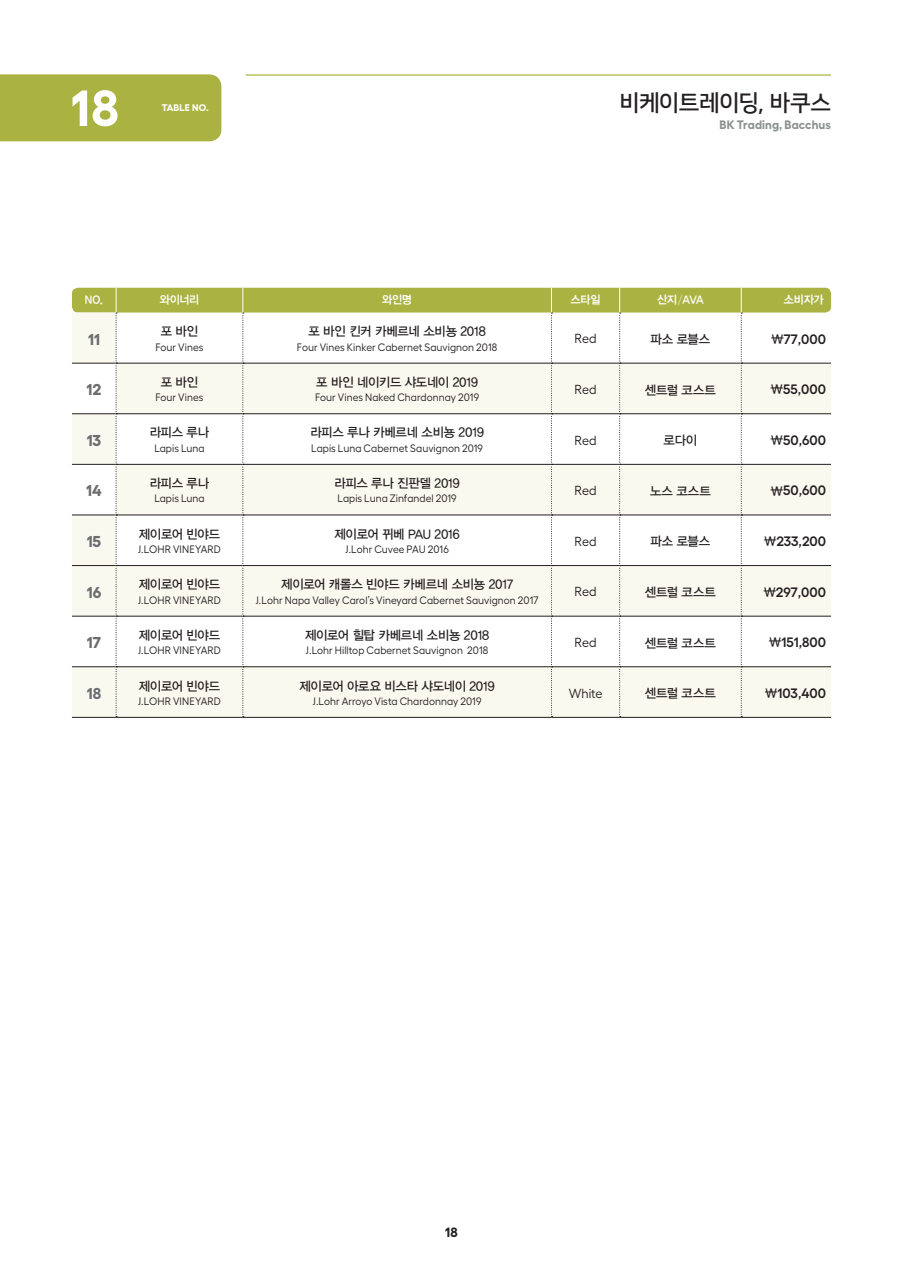
<style>
.page{position:relative;width:903px;height:1275px;background:#fff}
.page>*{position:absolute;margin:0;border:0;box-sizing:border-box;transform-origin:0 0}
.A_Head{font:700 50.75px "Hellix";color:#fff}
._1-제목-한글{font:22.75px "Nanum Square B";letter-spacing:-.035em;color:#231f20}
.Table_Text{font:700 15.75px "Hellix";color:#6c6d70}
.Table_Text-2{font:600 13.65px "Hellix";color:#231f20}
.t1{font:700 13.47px "Hellix";color:#231f20}
.A-와이너리-영문{font:13.12px "Hellix";letter-spacing:-.005em;color:#231f20;scale:.95 1}
._2-한글_본문{font:12.78px "YDVYGO13";letter-spacing:-.02em;color:#231f20}
._1-제목_-영문{font:700 12.25px "Hellix";letter-spacing:.01em;color:#8b9190}
.Table_Head_KR{font:11.38px "YDVYGO14";letter-spacing:-.03em;color:#fff}
.A-와이너리-영문-2{font:10.85px "Hellix";letter-spacing:.005em;color:#231f20;scale:.95 1}
.t2{font:700 9.62px "Hellix";letter-spacing:.02em;color:#fff}
.s1{font-family:"YDVYGO11"}
.s2{font-family:"YDVYGO13";font-weight:400;font-size:13.12px}
</style>
<div class="page">
<div style="left:0;top:74px;width:221px;height:67px;background:#aab341"></div>
<hr style="left:246px;top:74px;width:585px;height:2px;background:#aab341">
<div style="left:72px;top:288px;width:759px;height:25px;background:#aab341;border-radius:6px"></div>
<svg style="left:72px;top:313px;width:759px;height:404px;fill:#faf9f0"></svg>
<hr style="left:72px;top:363px;width:44px;height:1px;background:#231f20">
<hr style="left:117px;top:363px;width:125px;height:1px;background:#231f20">
<hr style="left:243px;top:363px;width:308px;height:1px;background:#231f20">
<hr style="left:552px;top:363px;width:67px;height:1px;background:#231f20">
<hr style="left:620px;top:363px;width:121px;height:1px;background:#231f20">
<hr style="left:742px;top:363px;width:89px;height:1px;background:#231f20">
<hr style="left:72px;top:413px;width:44px;height:1px;background:#231f20">
<hr style="left:117px;top:413px;width:125px;height:1px;background:#231f20">
<hr style="left:243px;top:413px;width:308px;height:1px;background:#231f20">
<hr style="left:552px;top:413px;width:67px;height:1px;background:#231f20">
<hr style="left:620px;top:413px;width:121px;height:1px;background:#231f20">
<hr style="left:742px;top:413px;width:89px;height:1px;background:#231f20">
<hr style="left:72px;top:464px;width:44px;height:1px;background:#231f20">
<hr style="left:117px;top:464px;width:125px;height:1px;background:#231f20">
<hr style="left:243px;top:464px;width:308px;height:1px;background:#231f20">
<hr style="left:552px;top:464px;width:67px;height:1px;background:#231f20">
<hr style="left:620px;top:464px;width:121px;height:1px;background:#231f20">
<hr style="left:742px;top:464px;width:89px;height:1px;background:#231f20">
<hr style="left:72px;top:515px;width:44px;height:1px;background:#231f20">
<hr style="left:117px;top:515px;width:125px;height:1px;background:#231f20">
<hr style="left:243px;top:515px;width:308px;height:1px;background:#231f20">
<hr style="left:552px;top:515px;width:67px;height:1px;background:#231f20">
<hr style="left:620px;top:515px;width:121px;height:1px;background:#231f20">
<hr style="left:742px;top:515px;width:89px;height:1px;background:#231f20">
<hr style="left:72px;top:565px;width:44px;height:1px;background:#231f20">
<hr style="left:117px;top:565px;width:125px;height:1px;background:#231f20">
<hr style="left:243px;top:565px;width:308px;height:1px;background:#231f20">
<hr style="left:552px;top:565px;width:67px;height:1px;background:#231f20">
<hr style="left:620px;top:565px;width:121px;height:1px;background:#231f20">
<hr style="left:742px;top:565px;width:89px;height:1px;background:#231f20">
<hr style="left:72px;top:616px;width:44px;height:1px;background:#231f20">
<hr style="left:117px;top:616px;width:125px;height:1px;background:#231f20">
<hr style="left:243px;top:616px;width:308px;height:1px;background:#231f20">
<hr style="left:552px;top:616px;width:67px;height:1px;background:#231f20">
<hr style="left:620px;top:616px;width:121px;height:1px;background:#231f20">
<hr style="left:742px;top:616px;width:89px;height:1px;background:#231f20">
<hr style="left:72px;top:666px;width:44px;height:1px;background:#231f20">
<hr style="left:117px;top:666px;width:125px;height:1px;background:#231f20">
<hr style="left:243px;top:666px;width:308px;height:1px;background:#231f20">
<hr style="left:552px;top:666px;width:67px;height:1px;background:#231f20">
<hr style="left:620px;top:666px;width:121px;height:1px;background:#231f20">
<hr style="left:742px;top:666px;width:89px;height:1px;background:#231f20">
<hr style="left:72px;top:717px;width:44px;height:1px;background:#231f20">
<hr style="left:116px;top:717px;width:127px;height:1px;background:#231f20">
<hr style="left:243px;top:717px;width:308px;height:1px;background:#231f20">
<hr style="left:551px;top:717px;width:69px;height:1px;background:#231f20">
<hr style="left:620px;top:717px;width:121px;height:1px;background:#231f20">
<hr style="left:741px;top:717px;width:90px;height:1px;background:#231f20">
<svg style="left:116px;top:288px;width:1px;height:429px"></svg>
<svg style="left:242px;top:288px;width:2px;height:429px"></svg>
<svg style="left:551px;top:288px;width:1px;height:429px"></svg>
<svg style="left:619px;top:288px;width:2px;height:429px"></svg>
<svg style="left:741px;top:288px;width:1px;height:429px"></svg>
<p class="A_Head" style="left:71px;top:67px;width:50px">18</p>
<p class="_1-제목-한글" style="left:619px;top:91px;width:213px">비케이트레이딩, 바쿠스</p>
<p class="t2" style="left:162px;top:100px;width:48px">TABLE NO.</p>
<p class="_1-제목_-영문" style="left:719px;top:115px;width:113px">BK Trading‚ Bacchus</p>
<p class="Table_Head_KR" style="left:85px;top:293px;width:20px">NO.</p>
<p class="Table_Head_KR" style="left:160px;top:293px;width:41px">와이너리</p>
<p class="Table_Head_KR" style="left:382px;top:293px;width:31px">와인명</p>
<p class="Table_Head_KR" style="left:570px;top:293px;width:32px">스타일</p>
<p class="Table_Head_KR" style="left:657px;top:293px;width:48px">산지<span class="s1">/</span>AVA</p>
<p class="Table_Head_KR" style="left:784px;top:293px;width:41px">소비자가</p>
<p class="Table_Text" style="left:88px;top:326px;width:13px">11</p>
<p class="_2-한글_본문" style="left:161px;top:324px;width:39px">포 바인</p>
<p class="A-와이너리-영문-2" style="left:155px;top:338px;width:52px">Four Vines</p>
<p class="_2-한글_본문" style="left:308px;top:324px;width:179px">포 바인 킨커 카베르네 소비뇽 2018</p>
<p class="A-와이너리-영문-2" style="left:297px;top:338px;width:212px">Four Vines Kinker Cabernet Sauvignon 2018</p>
<p class="A-와이너리-영문" style="left:575px;top:329px;width:24px">Red</p>
<p class="_2-한글_본문" style="left:650px;top:332px;width:61px">파소 로블스</p>
<p class="Table_Text-2" style="left:771px;top:328px;width:56px"><span class="s2">\</span>77‚000</p>
<p class="Table_Text" style="left:87px;top:377px;width:16px">12</p>
<p class="_2-한글_본문" style="left:161px;top:375px;width:39px">포 바인</p>
<p class="A-와이너리-영문-2" style="left:155px;top:389px;width:52px">Four Vines</p>
<p class="_2-한글_본문" style="left:316px;top:375px;width:163px">포 바인 네이키드 샤도네이 2019</p>
<p class="A-와이너리-영문-2" style="left:315px;top:389px;width:174px">Four Vines Naked Chardonnay 2019</p>
<p class="A-와이너리-영문" style="left:575px;top:379px;width:24px">Red</p>
<p class="_2-한글_본문" style="left:645px;top:382px;width:73px">센트럴 코스트</p>
<p class="Table_Text-2" style="left:771px;top:379px;width:57px"><span class="s2">\</span>55‚000</p>
<p class="Table_Text" style="left:87px;top:427px;width:16px">13</p>
<p class="_2-한글_본문" style="left:150px;top:425px;width:61px">라피스 루나</p>
<p class="A-와이너리-영문-2" style="left:154px;top:440px;width:54px">Lapis Luna</p>
<p class="_2-한글_본문" style="left:310px;top:425px;width:175px">라피스 루나 카베르네 소비뇽 2019</p>
<p class="A-와이너리-영문-2" style="left:311px;top:440px;width:182px">Lapis Luna Cabernet Sauvignon 2019</p>
<p class="A-와이너리-영문" style="left:575px;top:430px;width:24px">Red</p>
<p class="_2-한글_본문" style="left:663px;top:433px;width:35px">로다이</p>
<p class="Table_Text-2" style="left:771px;top:429px;width:57px"><span class="s2">\</span>50‚600</p>
<p class="Table_Text" style="left:86px;top:478px;width:17px">14</p>
<p class="_2-한글_본문" style="left:150px;top:476px;width:61px">라피스 루나</p>
<p class="A-와이너리-영문-2" style="left:154px;top:490px;width:54px">Lapis Luna</p>
<p class="_2-한글_본문" style="left:334px;top:476px;width:127px">라피스 루나 진판델 2019</p>
<p class="A-와이너리-영문-2" style="left:338px;top:490px;width:127px">Lapis Luna Zinfandel 2019</p>
<p class="A-와이너리-영문" style="left:575px;top:481px;width:24px">Red</p>
<p class="_2-한글_본문" style="left:650px;top:484px;width:62px">노스 코스트</p>
<p class="Table_Text-2" style="left:771px;top:480px;width:57px"><span class="s2">\</span>50‚600</p>
<p class="Table_Text" style="left:87px;top:529px;width:16px">15</p>
<p class="_2-한글_본문" style="left:139px;top:526px;width:83px">제이로어 빈야드</p>
<p class="A-와이너리-영문-2" style="left:138px;top:541px;width:89px">J.LOHR VINEYARD</p>
<p class="_2-한글_본문" style="left:334px;top:526px;width:127px">제이로어 뀌베 PAU 2016</p>
<p class="A-와이너리-영문-2" style="left:345px;top:541px;width:110px">J.Lohr Cuvee PAU 2016</p>
<p class="A-와이너리-영문" style="left:575px;top:531px;width:24px">Red</p>
<p class="_2-한글_본문" style="left:650px;top:534px;width:61px">파소 로블스</p>
<p class="Table_Text-2" style="left:764px;top:530px;width:63px"><span class="s2">\</span>233‚200</p>
<p class="Table_Text" style="left:87px;top:579px;width:16px">16</p>
<p class="_2-한글_본문" style="left:139px;top:577px;width:83px">제이로어 빈야드</p>
<p class="A-와이너리-영문-2" style="left:138px;top:591px;width:89px">J.LOHR VINEYARD</p>
<p class="_2-한글_본문" style="left:281px;top:577px;width:233px">제이로어 캐롤스 빈야드 카베르네 소비뇽 2017</p>
<p class="A-와이너리-영문-2" style="left:256px;top:591px;width:299px">J.Lohr Napa Valley Carol’s Vineyard Cabernet Sauvignon 2017</p>
<p class="A-와이너리-영문" style="left:575px;top:582px;width:24px">Red</p>
<p class="_2-한글_본문" style="left:645px;top:585px;width:73px">센트럴 코스트</p>
<p class="Table_Text-2" style="left:764px;top:581px;width:64px"><span class="s2">\</span>297‚000</p>
<p class="Table_Text" style="left:87px;top:630px;width:16px">17</p>
<p class="_2-한글_본문" style="left:139px;top:628px;width:83px">제이로어 빈야드</p>
<p class="A-와이너리-영문-2" style="left:138px;top:642px;width:89px">J.LOHR VINEYARD</p>
<p class="_2-한글_본문" style="left:305px;top:628px;width:186px">제이로어 힐탑 카베르네 소비뇽 2018</p>
<p class="A-와이너리-영문-2" style="left:306px;top:642px;width:193px">J.Lohr Hilltop Cabernet Sauvignon 2018</p>
<p class="A-와이너리-영문" style="left:575px;top:632px;width:24px">Red</p>
<p class="_2-한글_본문" style="left:645px;top:635px;width:73px">센트럴 코스트</p>
<p class="Table_Text-2" style="left:769px;top:632px;width:58px"><span class="s2">\</span>151‚800</p>
<p class="Table_Text" style="left:87px;top:680px;width:16px">18</p>
<p class="_2-한글_본문" style="left:139px;top:678px;width:83px">제이로어 빈야드</p>
<p class="A-와이너리-영문-2" style="left:138px;top:693px;width:89px">J.LOHR VINEYARD</p>
<p class="_2-한글_본문" style="left:299px;top:678px;width:197px">제이로어 아로요 비스타 샤도네이 2019</p>
<p class="A-와이너리-영문-2" style="left:313px;top:693px;width:179px">J.Lohr Arroyo Vista Chardonnay 2019</p>
<p class="A-와이너리-영문" style="left:569px;top:683px;width:37px">White</p>
<p class="_2-한글_본문" style="left:645px;top:686px;width:73px">센트럴 코스트</p>
<p class="Table_Text-2" style="left:765px;top:682px;width:62px"><span class="s2">\</span>103‚400</p>
<p class="t1" style="left:445px;top:1221px;width:14px">18</p>
</div>
